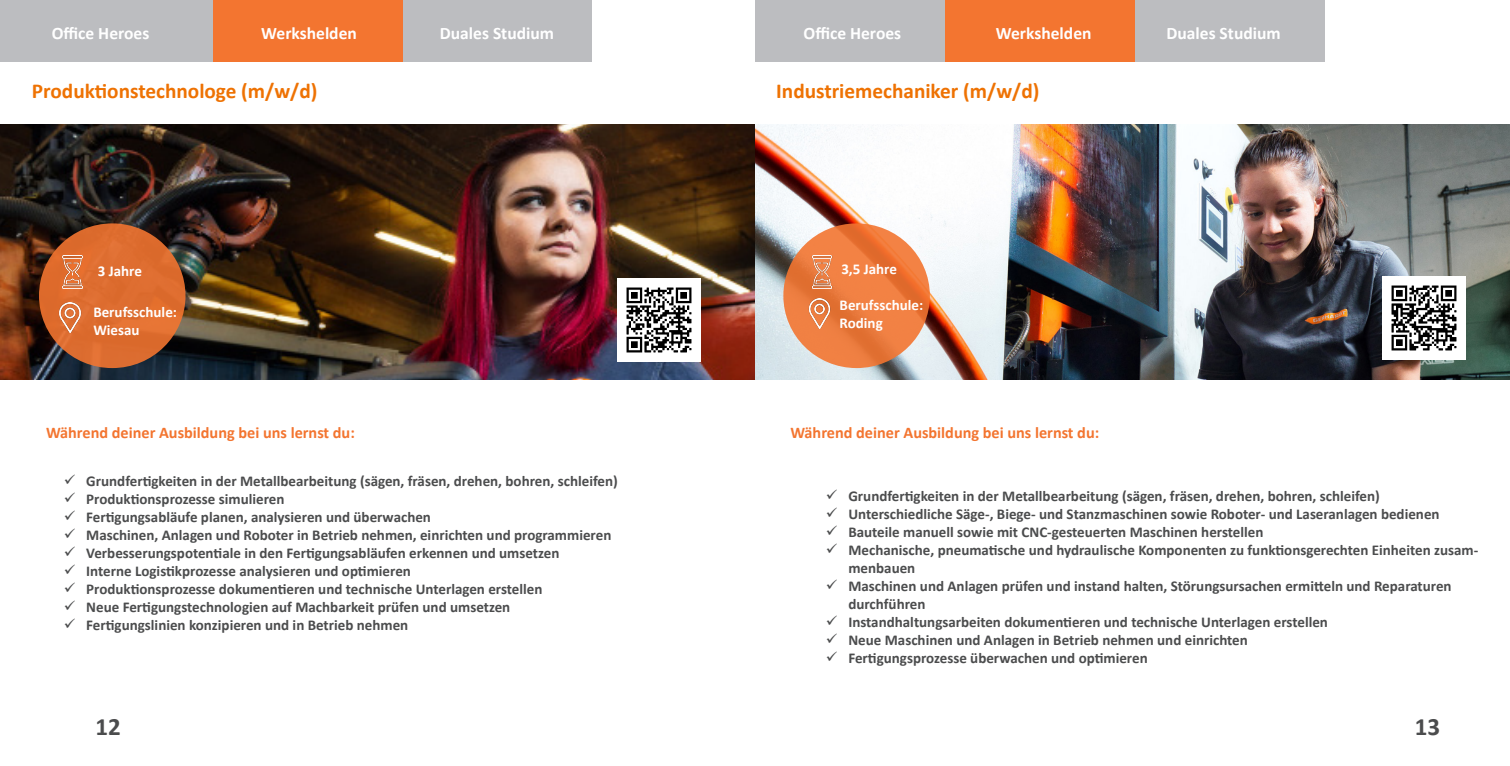
<style>
.page{position:relative;width:1510px;height:766px;background:#fff}
.page>*{position:absolute;margin:0;border:0;box-sizing:border-box;transform-origin:0 0}
.t1{font:700 25px "Calibri";color:#4b4c4d}
.t2{font:700 21.25px "Calibri";color:#ee7203}
.t3{font:700 17.5px "Calibri";color:#fff}
.t4{font:700 16.25px "Calibri";color:#f37530}
.t5{font:700 15px/18px "Calibri";color:#4b4c4d}
.t6{font:700 15px "Calibri";color:#fff}
</style>
<div class="page">
<div style="left:402px;top:0;width:190px;height:61px;background:#bcbdc0"></div>
<div style="left:0;top:0;width:213px;height:61px;background:#bcbdc0"></div>
<div style="left:213px;top:0;width:189px;height:61px;background:#f37530"></div>
<img style="left:0;top:124px;width:755px;height:255px">
<div style="left:39px;top:223px;width:146px;height:145px;background:#dd6c2e;border-radius:50%"></div>
<img style="left:617px;top:278px;width:84px;height:83px">
<img style="left:62px;top:255px;width:21px;height:34px">
<img style="left:58px;top:302px;width:24px;height:30px">
<div style="left:1135px;top:0;width:190px;height:61px;background:#bcbdc0"></div>
<div style="left:755px;top:0;width:190px;height:61px;background:#bcbdc0"></div>
<div style="left:945px;top:0;width:190px;height:61px;background:#f37530"></div>
<img style="left:755px;top:124px;width:754px;height:255px">
<img style="left:1382px;top:276px;width:83px;height:84px">
<svg style="left:783px;top:223px;width:147px;height:145px;background:#ec7b3d"></svg>
<img style="left:811px;top:255px;width:21px;height:34px">
<img style="left:806px;top:298px;width:26px;height:30px">
<p class="t3" style="left:52px;top:21px;width:99px">Office Heroes</p>
<p class="t3" style="left:261px;top:21px;width:97px">Werkshelden</p>
<p class="t3" style="left:440px;top:21px;width:116px">Duales Studium</p>
<p class="t3" style="left:803px;top:21px;width:99px">Office Heroes</p>
<p class="t3" style="left:996px;top:21px;width:97px">Werkshelden</p>
<p class="t3" style="left:1166px;top:21px;width:116px">Duales Studium</p>
<p class="t2" style="left:32px;top:75px;width:287px">Produktionstechnologe (m/w/d)</p>
<p class="t2" style="left:776px;top:75px;width:265px">Industriemechaniker (m/w/d)</p>
<p class="t6" style="left:98px;top:260px;width:46px">3 Jahre</p>
<p class="t6" style="left:93px;top:301px;width:85px">Berufsschule:</p>
<p class="t6" style="left:93px;top:319px;width:48px">Wiesau</p>
<p class="t6" style="left:841px;top:258px;width:57px">3,5 Jahre</p>
<p class="t6" style="left:839px;top:294px;width:85px">Berufsschule:</p>
<p class="t6" style="left:839px;top:312px;width:45px">Roding</p>
<p class="t6" style="left:826px;top:263px;width:46px">3 Jahre</p>
<p class="t4" style="left:46px;top:421px;width:310px">Während deiner Ausbildung bei uns lernst du:</p>
<p class="t4" style="left:790px;top:421px;width:310px">Während deiner Ausbildung bei uns lernst du:</p>
<p class="t5" style="left:86px;top:471px;width:533px">Grundfertigkeiten in der Metallbearbeitung (sägen, fräsen, drehen, bohren, schleifen)</p>
<p class="t5" style="left:86px;top:489px;width:200px">Produktionsprozesse simulieren</p>
<p class="t5" style="left:86px;top:507px;width:346px">Fertigungsabläufe planen, analysieren und überwachen</p>
<p class="t5" style="left:86px;top:525px;width:526px">Maschinen, Anlagen und Roboter in Betrieb nehmen, einrichten und programmieren</p>
<p class="t5" style="left:86px;top:543px;width:474px">Verbesserungspotentiale in den Fertigungsabläufen erkennen und umsetzen</p>
<p class="t5" style="left:86px;top:561px;width:326px">Interne Logistikprozesse analysieren und optimieren</p>
<p class="t5" style="left:86px;top:579px;width:457px">Produktionsprozesse dokumentieren und technische Unterlagen erstellen</p>
<p class="t5" style="left:86px;top:597px;width:425px">Neue Fertigungstechnologien auf Machbarkeit prüfen und umsetzen</p>
<p class="t5" style="left:86px;top:615px;width:323px">Fertigungslinien konzipieren und in Betrieb nehmen</p>
<p class="t5" style="left:848px;top:486px;width:533px">Grundfertigkeiten in der Metallbearbeitung (sägen, fräsen, drehen, bohren, schleifen)</p>
<p class="t5" style="left:848px;top:504px;width:592px">Unterschiedliche Säge-, Biege- und Stanzmaschinen sowie Roboter- und Laseranlagen bedienen</p>
<p class="t5" style="left:848px;top:522px;width:416px">Bauteile manuell sowie mit CNC-gesteuerten Maschinen herstellen</p>
<p class="t5" style="left:848px;top:540px;width:631px">Mechanische, pneumatische und hydraulische Komponenten zu funktionsgerechten Einheiten zusam&shy;menbauen</p>
<p class="t5" style="left:848px;top:576px;width:605px">Maschinen und Anlagen prüfen und instand halten, Störungsursachen ermitteln und Reparaturen durchführen</p>
<p class="t5" style="left:848px;top:612px;width:481px">Instandhaltungsarbeiten dokumentieren und technische Unterlagen erstellen</p>
<p class="t5" style="left:848px;top:630px;width:401px">Neue Maschinen und Anlagen in Betrieb nehmen und einrichten</p>
<p class="t5" style="left:848px;top:648px;width:301px">Fertigungsprozesse überwachen und optimieren</p>
<p class="t1" style="left:95px;top:709px;width:27px">12</p>
<h1 class="t1" style="left:1428px;top:698px;width:27px">15</h1>
<p class="t1" style="left:1414px;top:709px;width:27px">13</p>
</div>
